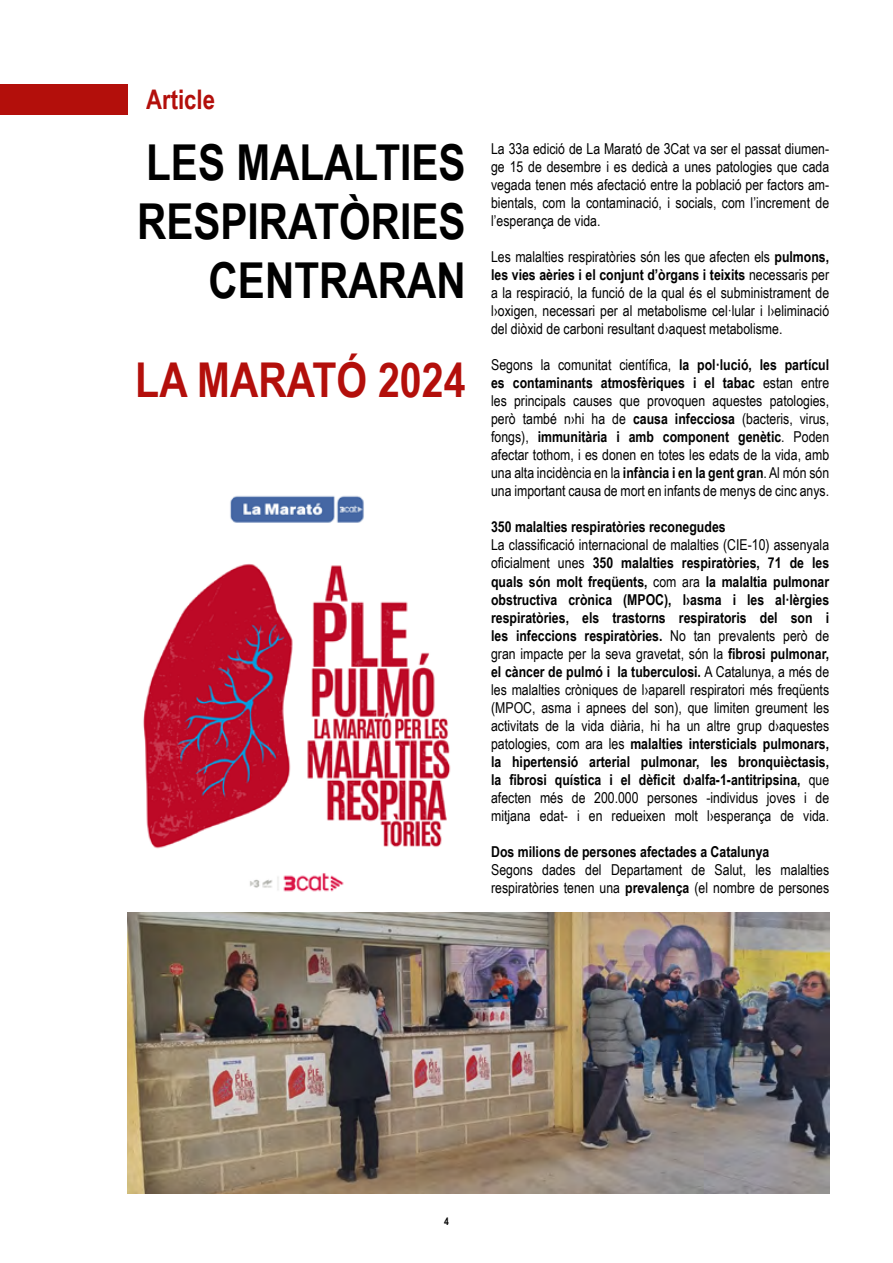
<style>
.page{position:relative;width:893px;height:1263px;background:#fff}
.page>*{position:absolute;margin:0;border:0;box-sizing:border-box;transform-origin:0 0}
.t1{font:700 49.5px/59.4px "Arial Narrow";color:#000;text-align:right}
.t2{font:700 48px "Arial Narrow";color:#b30f0b}
.t3{font:700 27px "Arial Narrow";color:#b30f0b}
.t4{font:15px/18px "Arial Narrow";color:#000;text-align:justify}
.t5{font:700 15px "Arial Narrow";color:#000}
.t6{font:700 10.5px "Arial Narrow";color:#000}
.s1{font-weight:700}
</style>
<div class="page">
<div style="left:0;top:84px;width:128px;height:31px;background:#b30f0b"></div>
<img style="left:143px;top:495px;width:308px;height:397px">
<img style="left:128px;top:912px;width:701px;height:282px">
<h3 class="t3" style="left:146px;top:80px;width:70px">Article</h3>
<h1 class="t1" style="left:137px;top:130px;width:330px">LES MALALTIES<br>RESPIRATÒRIES<br>CENTRARAN</h1>
<h2 class="t2" style="left:135px;top:344px;width:332px">LA MARATÓ 2024</h2>
<p class="t4" style="left:491px;top:140px;width:340px">La 33a edició de La Marató de 3Cat va ser el passat diumen&shy;ge 15 de desembre i es dedicà a unes patologies que cada vegada tenen més afectació entre la població per factors am&shy;bientals, com la contaminació, i socials, com l’increment de l’esperança de vida.</p>
<p class="t4" style="left:491px;top:248px;width:340px">Les malalties respiratòries són les que afecten els <span class="s1">pulmons, les vies aèries i el conjunt d’òrgans i teixits</span> necessaris per a la respiració, la funció de la qual és el subministrament de l›oxigen, necessari per al metabolisme cel·lular i l›eliminació del diòxid de carboni resultant d›aquest metabolisme.</p>
<p class="t4" style="left:491px;top:356px;width:340px">Segons la comunitat científica, <span class="s1">la pol·lució, les partícul es contaminants atmosfèriques i el tabac</span> estan entre les principals causes que provoquen aquestes patologies, però també n›hi ha de <span class="s1">causa infecciosa</span> (bacteris, virus, fongs), <span class="s1">immunitària i amb component genètic</span>. Poden afectar tothom, i es donen en totes les edats de la vida, amb una alta incidència en la <span class="s1">infància i en la gent gran</span>. Al món són una important causa de mort en infants de menys de cinc anys.</p>
<p class="t5" style="left:491px;top:516px;width:236px">350 malalties respiratòries reconegudes</p>
<p class="t4" style="left:491px;top:536px;width:340px">La classificació internacional de malalties (CIE-10) assenyala oficialment unes <span class="s1">350 malalties respiratòries, 71 de les quals són molt freqüents,</span> com ara <span class="s1">la malaltia pulmonar obstructiva crònica (MPOC), l›asma i les al·lèrgies respiratòries, els trastorns respiratoris del son i les infeccions respiratòries.</span> No tan prevalents però de gran impacte per la seva gravetat, són la <span class="s1">fibrosi pulmonar, el càncer de pulmó i la tuberculosi.</span> A Catalunya, a més de les malalties cròniques de l›aparell respiratori més freqüents (MPOC, asma i apnees del son), que limiten greument les activitats de la vida diària, hi ha un altre grup d›aquestes patologies, com ara les <span class="s1">malalties intersticials pulmonars, la hipertensió arterial pulmonar, les bronquièctasis, la fibrosi quística i el dèficit d›alfa-1-antitripsina,</span> que afecten més de 200.000 persones -individus joves i de mitjana edat- i en redueixen molt l›esperança de vida.</p>
<p class="t5" style="left:491px;top:840px;width:280px">Dos milions de persones afectades a Catalunya</p>
<p class="t4" style="left:491px;top:860px;width:340px">Segons dades del Departament de Salut, les malalties respiratòries tenen una <span class="s1">prevalença</span> (el nombre de persones</p>
<p class="t6" style="left:444px;top:1213px;width:6px">4</p>
</div>
